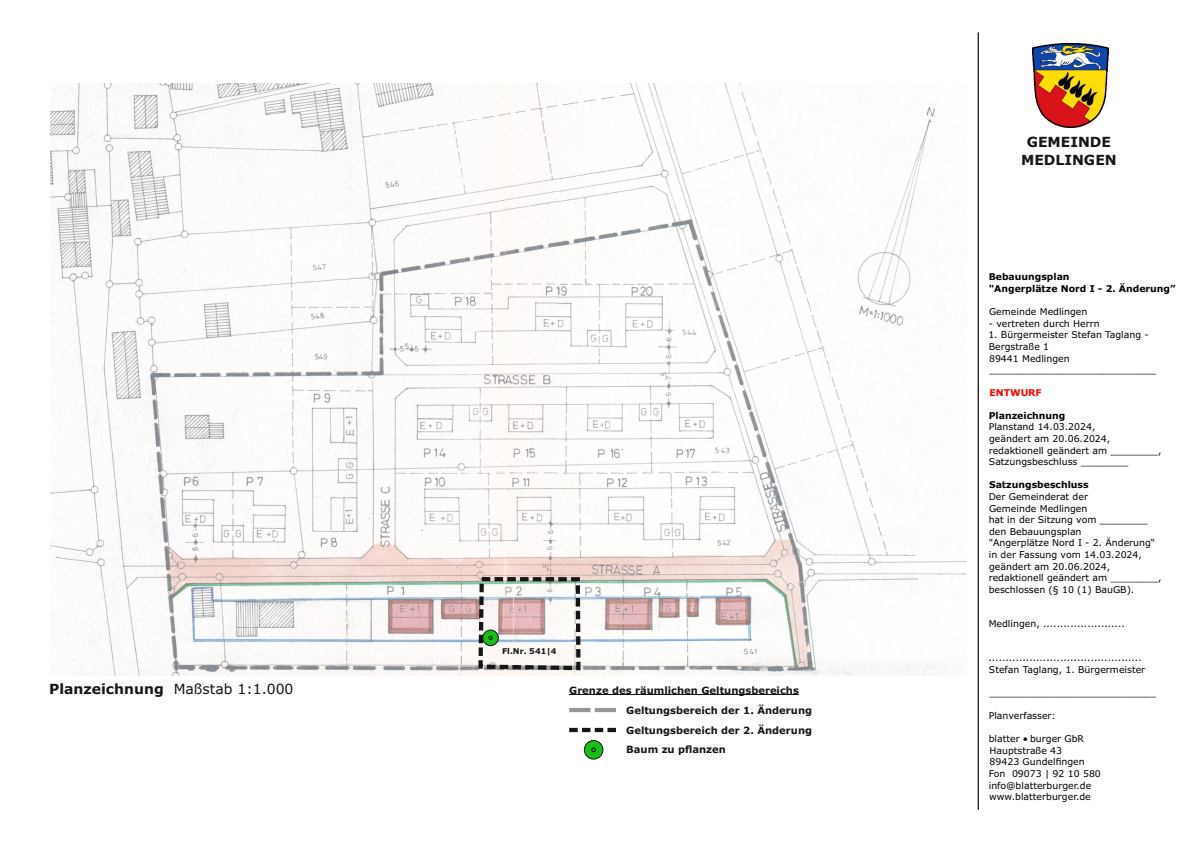
<style>
.page{position:relative;width:1191px;height:842px;background:#fff}
.page>*{position:absolute;margin:0;border:0;box-sizing:border-box;transform-origin:0 0}
.t1{font:14px "Verdana";color:#151616}
.t2{font:700 14px/17px "Verdana";color:#151616;text-align:center}
.t3{font:700 10px/20px "Verdana";color:#151616}
.t4{font:9.4px/11.6px "Verdana";color:#000}
.t5{font:700 9.4px/11.6px "Verdana";color:#000}
.t6{font:700 9.4px "Verdana";color:#f00}
.t7{font:700 8px "Verdana";color:#151616}
.s1{font-weight:700}
</style>
<div class="page">
<img style="left:50px;top:83px;width:917px;height:592px">
<img style="left:1032px;top:44px;width:77px;height:83px">
<svg style="left:569px;top:708px;width:47px;height:4px"></svg>
<svg style="left:569px;top:728px;width:47px;height:4px"></svg>
<hr style="left:569px;top:695px;width:230px;height:1px;background:#151616">
<hr style="left:978px;top:33px;width:1px;height:776px;background:#000">
<div style="left:584px;top:740px;width:19px;height:19px;background:#18bf18;border:1px solid #151616;border-radius:50%"></div>
<svg style="left:591px;top:748px;width:5px;height:4px"></svg>
<svg style="left:476px;top:575px;width:106px;height:97px"></svg>
<h1 class="t1" style="left:49px;top:683px;width:246px"><span class="s1">Planzeichnung</span> Maßstab 1:1.000</h1>
<p class="t7" style="left:502px;top:647px;width:56px">Fl.Nr. 541|4</p>
<p class="t3" style="left:569px;top:681px;width:231px">Grenze des räumlichen Geltungsbereichs</p>
<p class="t3" style="left:626px;top:701px;width:187px">Geltungsbereich der 1. Änderung<br>Geltungsbereich der 2. Änderung</p>
<p class="t3" style="left:626px;top:741px;width:101px">Baum zu pflanzen</p>
<h1 class="t2" style="left:1021px;top:135px;width:97px">GEMEINDE<br>MEDLINGEN</h1>
<p class="t5" style="left:988px;top:272px;width:188px">Bebauungsplan<br>"Angerplätze Nord I - 2. Änderung”</p>
<p class="t4" style="left:989px;top:306px;width:100px">Gemeinde Medlingen</p>
<p class="t4" style="left:989px;top:318px;width:112px">- vertreten durch Herrn</p>
<p class="t4" style="left:988px;top:330px;width:169px">1. Bürgermeister Stefan Taglang -<br>Bergstraße 1<br>89441 Medlingen ____________________________</p>
<p class="t6" style="left:989px;top:388px;width:54px">ENTWURF</p>
<p class="t5" style="left:988px;top:410px;width:78px">Planzeichnung</p>
<p class="t4" style="left:988px;top:422px;width:174px">Planstand 14.03.2024,<br>geändert am 20.06.2024, redaktionell geändert am ________,<br>Satzungsbeschluss ________</p>
<p class="t5" style="left:989px;top:480px;width:101px">Satzungsbeschluss</p>
<p class="t4" style="left:988px;top:491px;width:174px">Der Gemeinderat der<br>Gemeinde Medlingen<br>hat in der Sitzung vom ________ den Bebauungsplan<br>"Angerplätze Nord I - 2. Änderung“ in der Fassung vom 14.03.2024, geändert am 20.06.2024, redaktionell geändert am ________, beschlossen (§ 10 (1) BauGB).</p>
<p class="t4" style="left:988px;top:619px;width:138px">Medlingen, ........................</p>
<p class="t4" style="left:988px;top:653px;width:158px">.............................................<br>Stefan Taglang, 1. Bürgermeister</p>
<p class="t4" style="left:989px;top:687px;width:168px">____________________________</p>
<p class="t4" style="left:988px;top:710px;width:69px">Planverfasser:</p>
<p class="t4" style="left:988px;top:733px;width:114px">blatter • burger GbR<br>Hauptstraße 43<br>89423 Gundelfingen<br>Fon 09073 | 92 10 580 info@blatterburger.de www.blatterburger.de</p>
</div>
